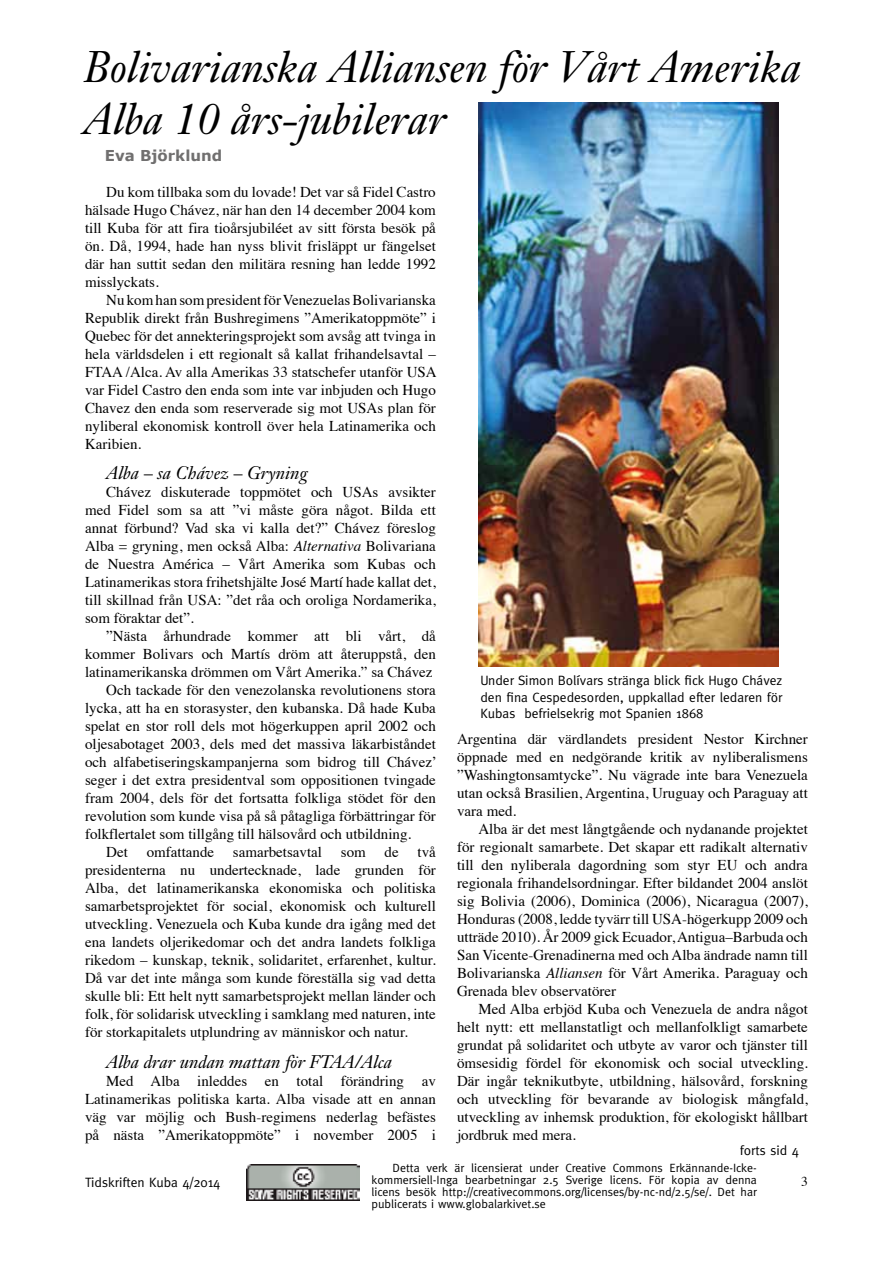
<style>
.page{position:relative;width:893px;height:1263px;background:#fff}
.page>*{position:absolute;margin:0;border:0;box-sizing:border-box;transform-origin:0 0}
.t1{font:italic 43.5px/52.2px "Janson Text";color:#000}
.t2{font:italic 18px "Janson Text";color:#000}
.t3{font:15px/18px "Times";color:#000;text-align:justify}
.t4{font:700 15px "Verdana";color:#706f6f}
.t5{font:13.5px/16.2px "Meta";color:#000;text-align:justify}
.t6{font:13.5px "Times";color:#000}
.t7{font:12px/12px "Meta";color:#000;text-align:justify}
.s1{font-style:italic}
</style>
<div class="page">
<img style="left:247px;top:1164px;width:112px;height:36px">
<img style="left:478px;top:102px;width:300px;height:564px">
<h1 class="t1" style="left:84px;top:41px;width:719px">Bolivarianska Alliansen för Vårt Amerika<br>Alba 10 års-jubilerar</h1>
<p class="t4" style="left:105px;top:146px;width:119px">Eva Björklund</p>
<p class="t3" style="left:85px;top:181px;width:352px;text-indent:21px">Du kom tillbaka som du lovade! Det var så Fidel Castro hälsade Hugo Chávez, när han den 14 december 2004 kom till Kuba för att fira tioårsjubiléet av sitt första besök på ön. Då, 1994, hade han nyss blivit frisläppt ur fängelset där han suttit sedan den militära resning han ledde 1992 misslyckats.</p>
<p class="t3" style="left:85px;top:289px;width:353px;text-indent:21px">Nu kom han som president för Venezuelas Bolivarianska Republik direkt från Bushregimens ”Amerikatoppmöte” i Quebec för det annekteringsprojekt som avsåg att tvinga in hela världsdelen i ett regionalt så kallat frihandelsavtal – FTAA /Alca. Av alla Amerikas 33 statschefer utanför USA var Fidel Castro den enda som inte var inbjuden och Hugo Chavez den enda som reserverade sig mot USAs plan för nyliberal ekonomisk kontroll över hela Latinamerika och Karibien.</p>
<p class="t2" style="left:106px;top:462px;width:203px">Alba – sa Chávez – Gryning</p>
<p class="t3" style="left:85px;top:482px;width:352px;text-indent:21px">Chávez diskuterade toppmötet och USAs avsikter med Fidel som sa att ”vi måste göra något. Bilda ett annat förbund? Vad ska vi kalla det?” Chávez föreslog Alba = gryning, men också Alba: <span class="s1">Alternativa</span> Bolivariana de Nuestra América – Vårt Amerika som Kubas och Latinamerikas stora frihetshjälte José Martí hade kallat det, till skillnad från USA: ”det råa och oroliga Nordamerika, som föraktar det”.</p>
<p class="t3" style="left:106px;top:626px;width:331px">”Nästa århundrade kommer att bli vårt, då</p>
<p class="t3" style="left:85px;top:644px;width:352px">kommer Bolivars och Martís dröm att återuppstå, den</p>
<p class="t3" style="left:85px;top:662px;width:349px">latinamerikanska drömmen om Vårt Amerika.” sa Chávez</p>
<p class="t3" style="left:106px;top:680px;width:331px">Och tackade för den venezolanska revolutionens stora</p>
<p class="t3" style="left:85px;top:698px;width:352px">lycka, att ha en storasyster, den kubanska. Då hade Kuba</p>
<p class="t3" style="left:85px;top:716px;width:352px">spelat en stor roll dels mot högerkuppen april 2002 och</p>
<p class="t3" style="left:85px;top:734px;width:352px">oljesabotaget 2003, dels med det massiva läkarbiståndet</p>
<p class="t3" style="left:85px;top:752px;width:353px">och alfabetiseringskampanjerna som bidrog till Chávez’</p>
<p class="t3" style="left:85px;top:770px;width:352px">seger i det extra presidentval som oppositionen tvingade</p>
<p class="t3" style="left:85px;top:788px;width:352px">fram 2004, dels för det fortsatta folkliga stödet för den</p>
<p class="t3" style="left:85px;top:806px;width:352px">revolution som kunde visa på så påtagliga förbättringar för</p>
<p class="t3" style="left:85px;top:824px;width:328px">folkflertalet som tillgång till hälsovård och utbildning.</p>
<p class="t3" style="left:106px;top:842px;width:23px">Det</p>
<p class="t3" style="left:147px;top:842px;width:69px">omfattande</p>
<p class="t3" style="left:233px;top:842px;width:91px">samarbetsavtal</p>
<p class="t3" style="left:341px;top:842px;width:27px">som</p>
<p class="t3" style="left:385px;top:842px;width:16px">de</p>
<p class="t3" style="left:85px;top:842px;width:352px;text-indent:332px">två presidenterna nu undertecknade, lade grunden för Alba, det latinamerikanska ekonomiska och politiska samarbetsprojektet för social, ekonomisk och kulturell utveckling. Venezuela och Kuba kunde dra igång med det ena landets oljerikedomar och det andra landets folkliga rikedom – kunskap, teknik, solidaritet, erfarenhet, kultur.<br>Då var det inte många som kunde föreställa sig vad detta skulle bli: Ett helt nytt samarbetsprojekt mellan länder och folk, för solidarisk utveckling i samklang med naturen, inte för storkapitalets utplundring av människor och natur.</p>
<p class="t2" style="left:106px;top:1050px;width:287px">Alba drar undan mattan för FTAA/Alca</p>
<p class="t3" style="left:85px;top:1070px;width:352px;text-indent:21px">Med Alba inleddes en total förändring av Latinamerikas politiska karta. Alba visade att en annan väg var möjlig och Bush-regimens nederlag befästes på nästa ”Amerikatoppmöte” i november 2005 i</p>
<p class="t5" style="left:480px;top:672px;width:303px">Under Simon Bolívars stränga blick fick Hugo Chávez den fina Cespedesorden, uppkallad efter ledaren för Kubas befrielsekrig mot Spanien 1868</p>
<p class="t3" style="left:457px;top:729px;width:352px">Argentina där värdlandets president Nestor Kirchner öppnade med en nedgörande kritik av nyliberalismens ”Washingtonsamtycke”. Nu vägrade inte bara Venezuela utan också Brasilien, Argentina, Uruguay och Paraguay att vara med.</p>
<p class="t3" style="left:457px;top:819px;width:352px;text-indent:21px">Alba är det mest långtgående och nydanande projektet för regionalt samarbete. Det skapar ett radikalt alternativ till den nyliberala dagordning som styr EU och andra regionala frihandelsordningar. Efter bildandet 2004 anslöt sig Bolivia (2006), Dominica (2006), Nicaragua (2007), Honduras (2008, ledde tyvärr till USA-högerkupp 2009 och utträde 2010). År 2009 gick Ecuador, Antigua–Barbuda och San Vicente-Grenadinerna med och Alba ändrade namn till Bolivarianska <span class="s1">Alliansen</span> för Vårt Amerika. Paraguay och Grenada blev observatörer</p>
<p class="t3" style="left:457px;top:999px;width:352px;text-indent:21px">Med Alba erbjöd Kuba och Venezuela de andra något helt nytt: ett mellanstatligt och mellanfolkligt samarbete grundat på solidaritet och utbyte av varor och tjänster till ömsesidig fördel för ekonomisk och social utveckling.<br>Där ingår teknikutbyte, utbildning, hälsovård, forskning och utveckling för bevarande av biologisk mångfald, utveckling av inhemsk produktion, för ekologiskt hållbart jordbruk med mera.</p>
<p class="t5" style="left:740px;top:1142px;width:61px">forts sid 4</p>
<p class="t7" style="left:371px;top:1161px;width:387px;text-indent:21px">Detta verk är licensierat under Creative Commons Erkännande-Icke&shy;kommersiell-Inga bearbetningar 2.5 Sverige licens. För kopia av denna licens besök http://creativecommons.org/licenses/by-nc-nd/2.5/se/. Det har publicerats i www.globalarkivet.se</p>
<p class="t5" style="left:85px;top:1174px;width:137px">Tidskriften Kuba 4/2014</p>
<p class="t6" style="left:801px;top:1169px;width:8px">3</p>
</div>
